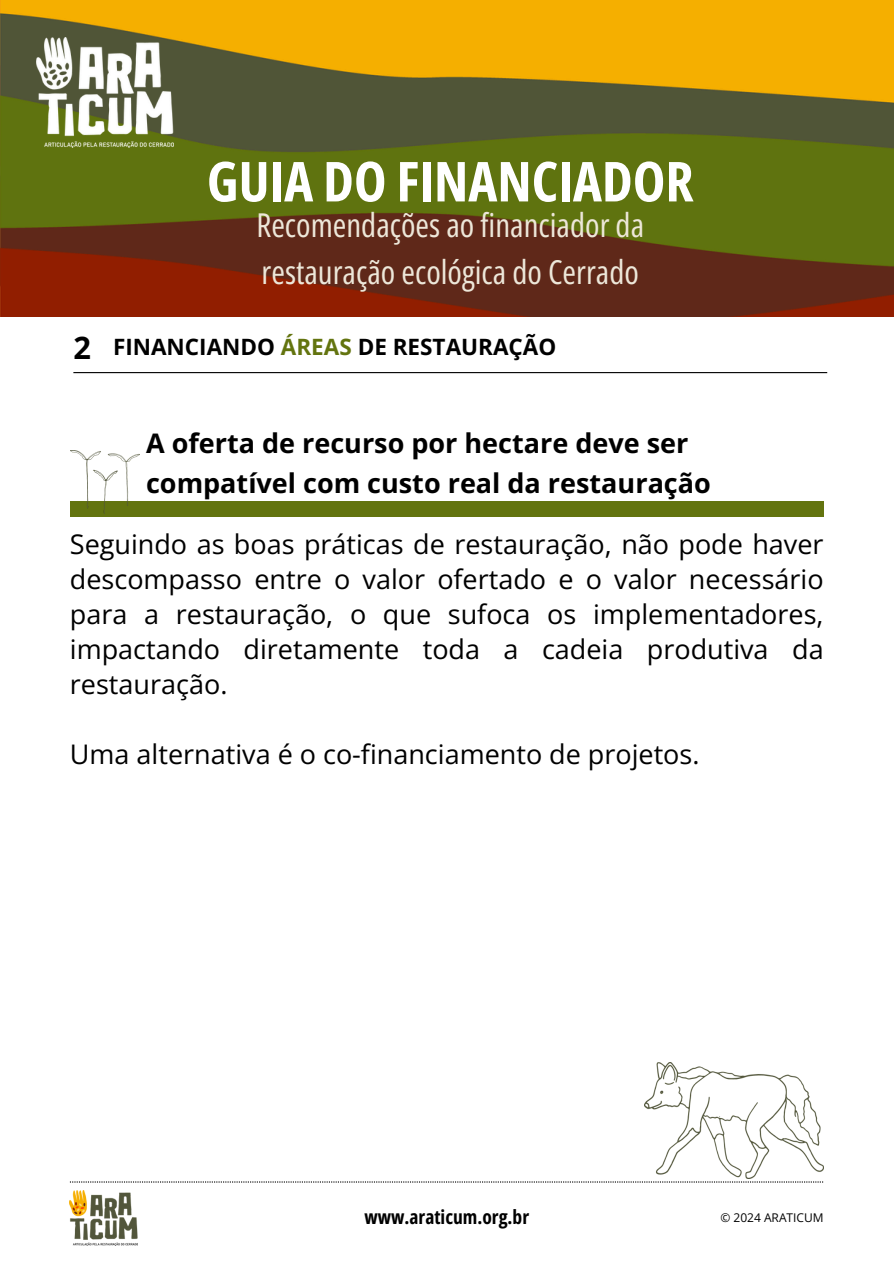
<style>
.page{position:relative;width:894px;height:1264px;background:#fff}
.page>*{position:absolute;margin:0;border:0;box-sizing:border-box;transform-origin:0 0}
.t1{font:700 55.05px "Open Sans Condensed";color:#fff}
.t2{font:32.85px/47.2px "Open Sans Condensed";color:#ede7d9}
.t3{font:700 30.75px "Open Sans";color:#000}
.t4{font:27px/34.8px "Open Sans";color:#000;text-align:justify}
.t5{font:700 27px/39.3px "Open Sans";color:#000}
.t6{font:700 22.5px "Open Sans";color:#000}
.t7{font:700 19.5px "Open Sans Condensed";color:#000}
.t8{font:12px "Open Sans";color:#000}
.s1{color:#63740f}
</style>
<div class="page">
<svg style="left:70px;top:1181px;width:751px;height:1px"></svg>
<img style="left:70px;top:1190px;width:67px;height:55px">
<div style="left:70px;top:501px;width:753px;height:16px;background:#63740f"></div>
<img style="left:71px;top:451px;width:68px;height:63px">
<img style="left:0;top:0;width:893px;height:316px">
<img style="left:36px;top:37px;width:138px;height:110px">
<hr style="left:73px;top:372px;width:754px;height:1px;background:#000">
<img style="left:644px;top:1062px;width:179px;height:116px">
<h6 class="t1" style="left:207px;top:143px;width:488px">GUIA DO FINANCIADOR</h6>
<p class="t2" style="left:256px;top:201px;width:389px">Recomendações ao financiador da restauração ecológica do Cerrado</p>
<p class="t3" style="left:73px;top:326px;width:19px">2</p>
<h4 class="t6" style="left:113px;top:331px;width:444px">FINANCIANDO <span class="s1">ÁREAS</span> DE RESTAURAÇÃO</h4>
<h3 class="t5" style="left:146px;top:423px;width:566px">A oferta de recurso por hectare deve ser compatível com custo real da restauração</h3>
<p class="t4" style="left:70px;top:526px;width:755px">Seguindo as boas práticas de restauração, não pode haver descompasso entre o valor ofertado e o valor necessário para a restauração, o que sufoca os implementadores, impactando diretamente toda a cadeia produtiva da restauração.</p>
<h5 class="t4" style="left:70px;top:735px;width:631px">Uma alternativa é o co-financiamento de projetos.</h5>
<p class="t7" style="left:364px;top:1203px;width:166px">www.araticum.org.br</p>
<p class="t8" style="left:720px;top:1209px;width:105px">© 2024 ARATICUM</p>
</div>
